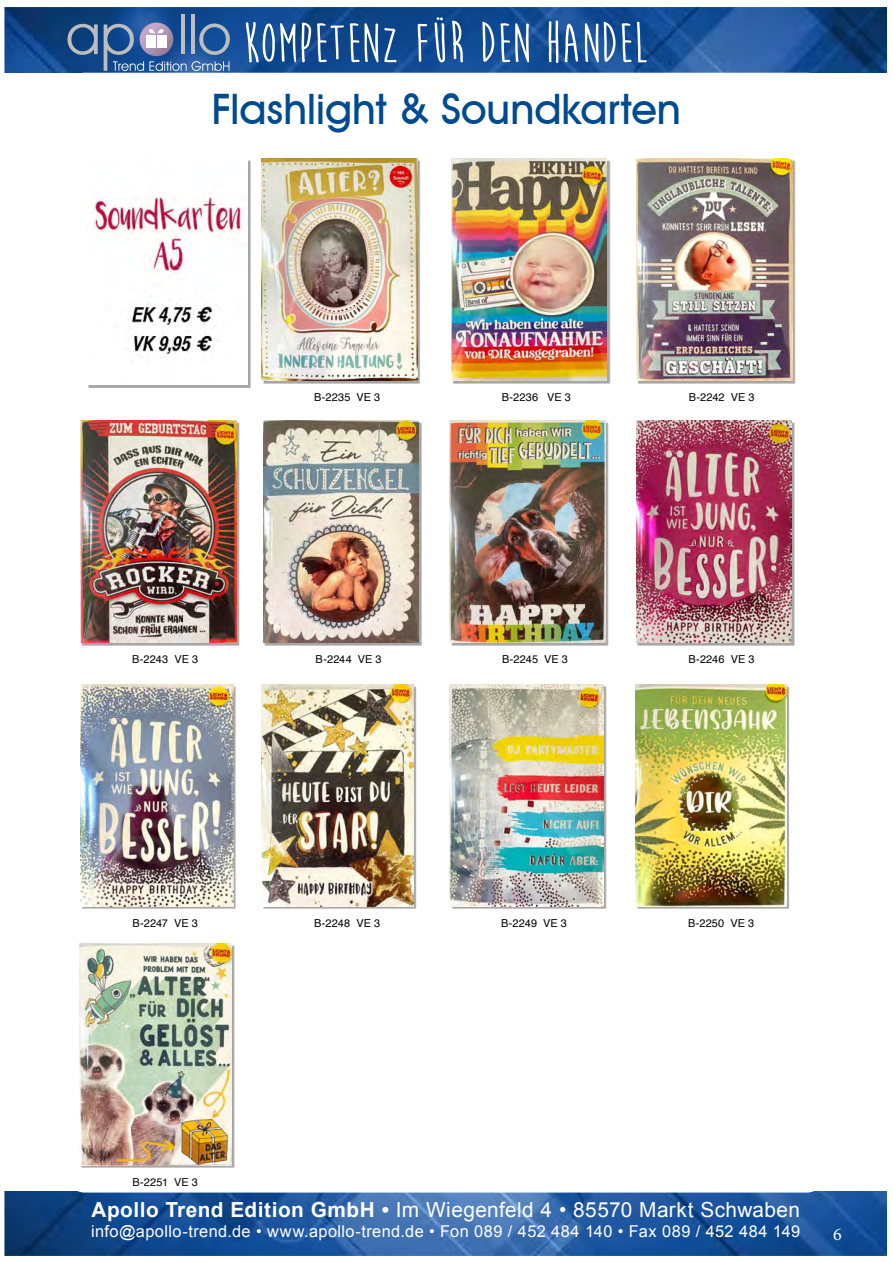
<style>
.page{position:relative;width:893px;height:1263px;background:#fff}
.page>*{position:absolute;margin:0;border:0;box-sizing:border-box;transform-origin:0 0}
.t1{font:700 56.4px "Moon Flower";color:#fff}
.t2{font:500 42px "Avant Garde IT Cby BT";color:#004a8f}
.t3{font:20.85px "Arial";letter-spacing:.02em;color:#fff}
.t4{font:18px "Minion Pro";color:#fff}
.t5{font:16.35px "Arial";letter-spacing:.025em;color:#fff}
.t6{font:10.95px "Helvetica";letter-spacing:.015em;color:#000}
.s1{font-weight:700}
</style>
<div class="page">
<img style="left:4px;top:7px;width:883px;height:1249px">
<svg style="left:67px;top:24px;width:31px;height:31px"></svg>
<hr style="left:181px;top:15px;width:4px;height:39px;background:#bbbdbe">
<hr style="left:191px;top:15px;width:4px;height:39px;background:#bbbdbe">
<div style="left:140px;top:23px;width:33px;height:33px;background:#c0a6c7;border-radius:17px"></div>
<svg style="left:104px;top:24px;width:126px;height:47px;background:#5779aa"></svg>
<div style="left:0;top:73px;width:893px;height:1118px;background:#fff"></div>
<div style="left:638px;top:160px;width:157px;height:223px;background:#000;opacity:.35"></div>
<img style="left:636px;top:159px;width:156px;height:221px">
<div style="left:638px;top:422px;width:157px;height:223px;background:#000;opacity:.35"></div>
<img style="left:636px;top:421px;width:155px;height:221px">
<div style="left:82px;top:422px;width:158px;height:223px;background:#000;opacity:.35"></div>
<img style="left:80px;top:421px;width:157px;height:221px">
<div style="left:263px;top:160px;width:157px;height:223px;background:#000;opacity:.35"></div>
<img style="left:262px;top:159px;width:155px;height:221px">
<div style="left:265px;top:422px;width:157px;height:223px;background:#000;opacity:.35"></div>
<img style="left:263px;top:421px;width:156px;height:221px">
<div style="left:453px;top:160px;width:157px;height:223px;background:#000;opacity:.35"></div>
<img style="left:451px;top:159px;width:156px;height:221px">
<div style="left:452px;top:422px;width:157px;height:223px;background:#000;opacity:.35"></div>
<img style="left:450px;top:421px;width:155px;height:221px">
<div style="left:637px;top:686px;width:152px;height:223px;background:#000;opacity:.35"></div>
<img style="left:635px;top:684px;width:151px;height:222px">
<div style="left:81px;top:945px;width:154px;height:223px;background:#000;opacity:.35"></div>
<img style="left:80px;top:943px;width:152px;height:222px">
<div style="left:263px;top:686px;width:154px;height:223px;background:#000;opacity:.35"></div>
<img style="left:262px;top:684px;width:152px;height:222px">
<div style="left:452px;top:686px;width:155px;height:223px;background:#000;opacity:.35"></div>
<img style="left:450px;top:685px;width:153px;height:221px">
<div style="left:82px;top:686px;width:154px;height:223px;background:#000;opacity:.35"></div>
<img style="left:80px;top:684px;width:153px;height:222px">
<div style="left:89px;top:160px;width:162px;height:228px;background:#a6a6a6"></div>
<img style="left:89px;top:160px;width:159px;height:225px">
<h1 class="t1" style="left:243px;top:14px;width:408px">KOMPETENZ FÜR DEN HANDEL</h1>
<h2 class="t2" style="left:212px;top:83px;width:471px">Flashlight &amp; Soundkarten</h2>
<p class="t6" style="left:314px;top:389px;width:68px">B-2235 VE 3</p>
<p class="t6" style="left:502px;top:389px;width:71px">B-2236 VE 3</p>
<p class="t6" style="left:689px;top:389px;width:67px">B-2242 VE 3</p>
<p class="t6" style="left:132px;top:651px;width:68px">B-2243 VE 3</p>
<p class="t6" style="left:689px;top:651px;width:67px">B-2246 VE 3</p>
<p class="t6" style="left:316px;top:651px;width:67px">B-2244 VE 3</p>
<p class="t6" style="left:502px;top:651px;width:67px">B-2245 VE 3</p>
<p class="t6" style="left:132px;top:914px;width:67px">B-2247 VE 3</p>
<p class="t6" style="left:314px;top:914px;width:67px">B-2248 VE 3</p>
<p class="t6" style="left:501px;top:914px;width:67px">B-2249 VE 3</p>
<p class="t6" style="left:132px;top:1173px;width:67px">B-2251 VE 3</p>
<p class="t6" style="left:688px;top:914px;width:68px">B-2250 VE 3</p>
<h3 class="t3" style="left:91px;top:1196px;width:710px"><span class="s1">Apollo Trend Edition GmbH •</span> Im Wiegenfeld 4 • 85570 Markt Schwaben</h3>
<h3 class="t5" style="left:91px;top:1220px;width:711px">info@apollo-trend.de • www.apollo-trend.de • Fon 089 / 452 484 140 • Fax 089 / 452 484 149</h3>
<h3 class="t4" style="left:833px;top:1222px;width:10px">6</h3>
</div>
